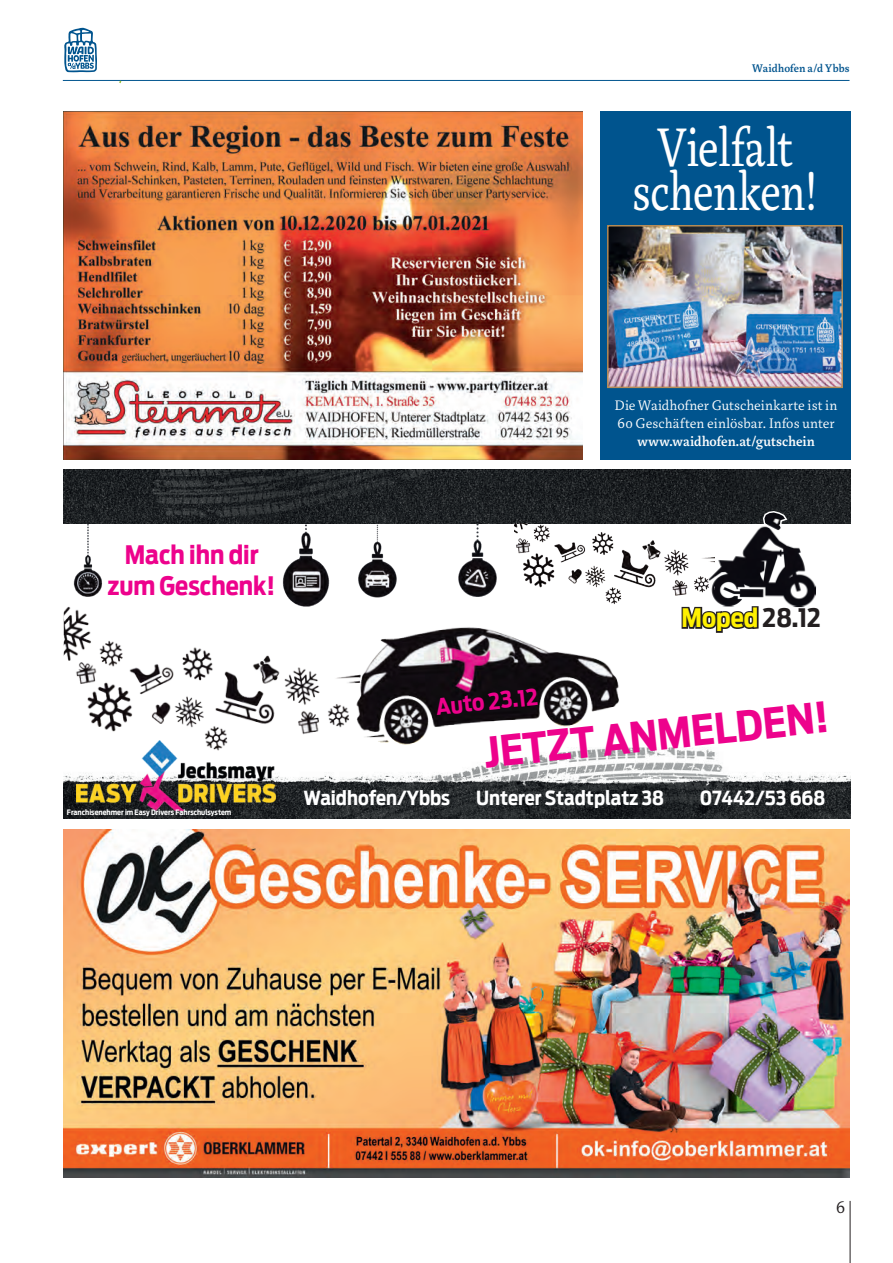
<style>
.page{position:relative;width:893px;height:1263px;background:#fff}
.page>*{position:absolute;margin:0;border:0;box-sizing:border-box;transform-origin:0 0}
.t1{font:58.95px/44.4px "Marat";color:#fff;text-align:center;scale:.8 1}
.t2{font:700 42px "Antenna Cond";color:#ed028c}
.t3{font:700 25.5px/30.6px "Antenna Cond";color:#ed028c;text-align:center}
.t4{font:700 25.5px "Antenna Cond";color:#fff101}
.t5{font:700 22.5px "Antenna Cond";color:#ed028c}
.t6{font:700 19.5px "Antenna Cond";color:#fff}
.t7{font:300 18px "Marat";color:#231f20}
.t8{font:300 15px/18px "Marat";letter-spacing:.01em;color:#fff}
.t9{font:500 15px "Marat";letter-spacing:.005em;color:#fff}
.t10{font:500 12px "Marat";letter-spacing:.01em;color:#00548e}
.t11{font:700 7.5px "Antenna Cond";color:#fff}
.s1{color:#231f20}
</style>
<div class="page">
<hr style="left:63px;top:80px;width:786px;height:1px;background:#00548e">
<hr style="left:850px;top:1201px;width:1px;height:62px;background:#231f20">
<div style="left:600px;top:111px;width:250px;height:349px;background:#00548e"></div>
<svg style="left:64px;top:28px;width:33px;height:44px"></svg>
<svg style="left:118px;top:79px;width:5px;height:5px"></svg>
<img style="left:63px;top:829px;width:787px;height:349px">
<img style="left:64px;top:748px;width:786px;height:70px">
<img style="left:64px;top:469px;width:786px;height:54px">
<img style="left:77px;top:764px;width:198px;height:46px">
<img style="left:709px;top:509px;width:108px;height:98px">
<svg style="left:681px;top:596px;width:79px;height:37px"></svg>
<img style="left:64px;top:606px;width:567px;height:158px">
<img style="left:515px;top:523px;width:199px;height:84px">
<svg style="left:762px;top:510px;width:26px;height:23px"></svg>
<img style="left:451px;top:520px;width:48px;height:77px">
<img style="left:343px;top:521px;width:56px;height:77px">
<img style="left:282px;top:521px;width:49px;height:86px">
<img style="left:73px;top:521px;width:32px;height:76px">
<img style="left:64px;top:111px;width:519px;height:349px">
<img style="left:610px;top:228px;width:230px;height:157px">
<div style="left:607px;top:225px;width:236px;height:163px;border:2px solid #b58c57"></div>
<p class="t10" style="left:752px;top:62px;width:99px">Waidhofen a/d Ybbs</p>
<h1 class="t1" style="left:632px;top:126px;width:234px">Vielfalt schenken!</h1>
<p class="t8" style="left:615px;top:397px;width:224px">Die Waidhofner Gutscheinkarte ist in<br>60 Geschäften einlösbar. Infos unter</p>
<p class="t9" style="left:637px;top:433px;width:179px">www.waidhofen.at/gutschein</p>
<h3 class="t3" style="left:108px;top:539px;width:169px">Mach ihn dir zum Geschenk!</h3>
<p class="t11" style="left:67px;top:808px;width:166px">Franchisenehmer im Easy Drivers Fahrschulsystem</p>
<h3 class="t4" style="left:682px;top:601px;width:141px">Moped <span class="s1">28.12</span></h3>
<h3 class="t5" style="left:434px;top:692px;width:104px;rotate:-6deg">Auto 23.12</h3>
<h2 class="t2" style="left:481px;top:725px;width:348px;rotate:-6deg">JETZT ANMELDEN!</h2>
<h3 class="t6" style="left:303px;top:785px;width:148px">Waidhofen/Ybbs</h3>
<h3 class="t6" style="left:476px;top:785px;width:189px">Unterer Stadtplatz 38</h3>
<h3 class="t6" style="left:700px;top:785px;width:127px">07442/53 668</h3>
<p class="t7" style="left:836px;top:1197px;width:11px">6</p>
</div>
